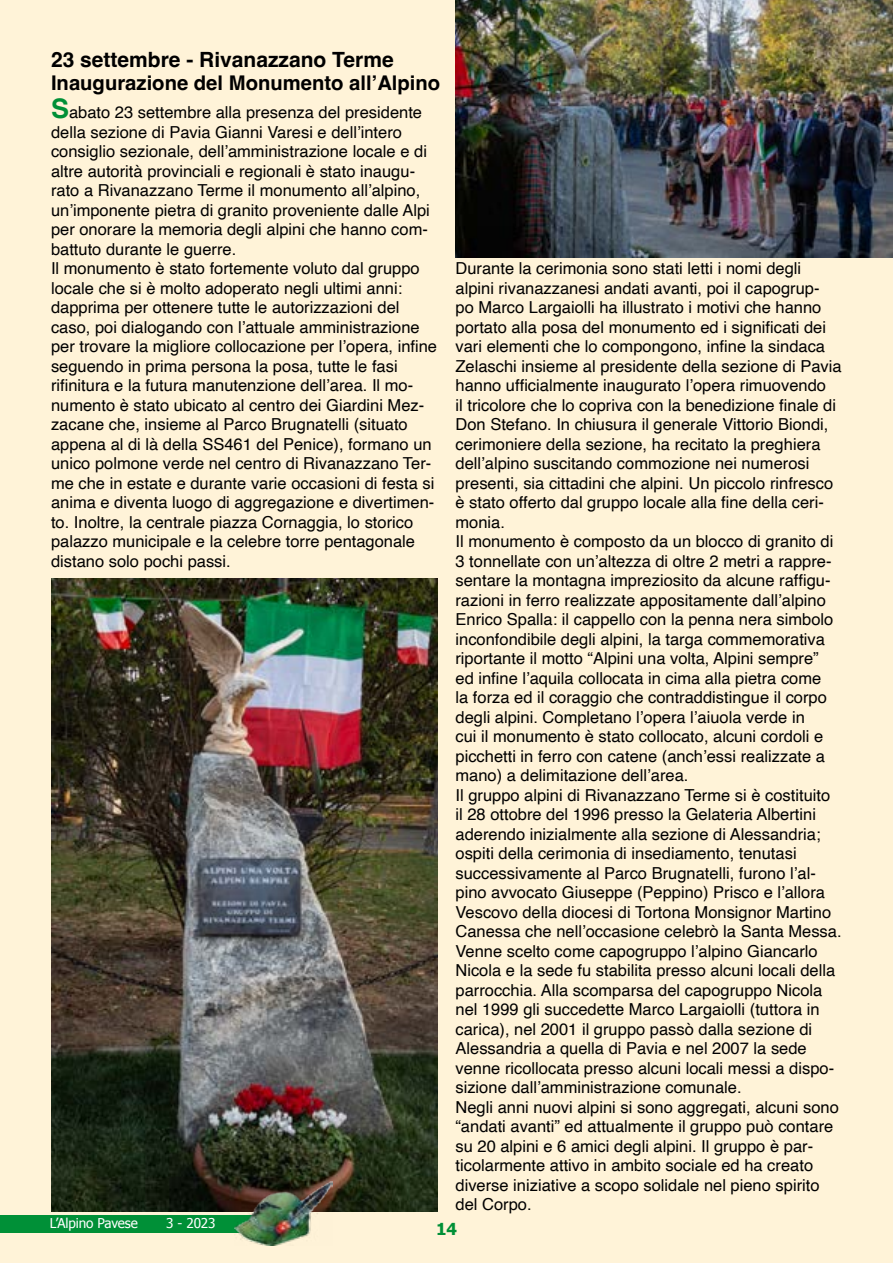
<style>
.page{position:relative;width:893px;height:1263px;background:#fff3d8}
.page>*{position:absolute;margin:0;border:0;box-sizing:border-box;transform-origin:0 0}
.t1{font:700 21px "Helvetica";color:#000}
.t2{font:700 20.25px "Helvetica";color:#000}
.t3{font:16.5px/19.5px "Helvetica";color:#000}
.t4{font:700 16.5px "Tahoma";color:#009037}
.t5{font:13.5px "Tahoma";letter-spacing:-.01em;color:#fff}
.s1{font-weight:700;font-size:27px;color:#009037}
</style>
<div class="page">
<img style="left:51px;top:579px;width:386px;height:633px">
<img style="left:455px;top:0;width:438px;height:257px">
<div style="left:0;top:1216px;width:291px;height:17px;background:#009037"></div>
<img style="left:234px;top:1181px;width:99px;height:65px">
<p class="t1" style="left:51px;top:47px;width:344px">23 settembre - Rivanazzano Terme</p>
<p class="t2" style="left:51px;top:71px;width:391px">Inaugurazione del Monumento all’Alpino</p>
<p class="t3" style="left:51px;top:103px;width:388px"><span class="s1">S</span>abato 23 settembre alla presenza del presidente della sezione di Pavia Gianni Varesi e dell’intero consiglio sezionale, dell’amministrazione locale e di altre autorità provinciali e regionali è stato inaugu&shy;rato a Rivanazzano Terme il monumento all’alpino, un’imponente pietra di granito proveniente dalle Alpi per onorare la memoria degli alpini che hanno com&shy;battuto durante le guerre.<br>Il monumento è stato fortemente voluto dal gruppo locale che si è molto adoperato negli ultimi anni: dapprima per ottenere tutte le autorizzazioni del caso, poi dialogando con l’attuale amministrazione per trovare la migliore collocazione per l’opera, infine seguendo in prima persona la posa, tutte le fasi rifinitura e la futura manutenzione dell’area. Il mo&shy;numento è stato ubicato al centro dei Giardini Mez&shy;zacane che, insieme al Parco Brugnatelli (situato appena al di là della SS461 del Penice), formano un unico polmone verde nel centro di Rivanazzano Ter&shy;me che in estate e durante varie occasioni di festa si anima e diventa luogo di aggregazione e divertimen&shy;to. Inoltre, la centrale piazza Cornaggia, lo storico palazzo municipale e la celebre torre pentagonale distano solo pochi passi.</p>
<p class="t3" style="left:455px;top:259px;width:388px">Durante la cerimonia sono stati letti i nomi degli alpini rivanazzanesi andati avanti, poi il capogrup&shy;po Marco Largaiolli ha illustrato i motivi che hanno portato alla posa del monumento ed i significati dei vari elementi che lo compongono, infine la sindaca Zelaschi insieme al presidente della sezione di Pavia hanno ufficialmente inaugurato l’opera rimuovendo<br>il tricolore che lo copriva con la benedizione finale di Don Stefano. In chiusura il generale Vittorio Biondi, cerimoniere della sezione, ha recitato la preghiera dell’alpino suscitando commozione nei numerosi presenti, sia cittadini che alpini. Un piccolo rinfresco è stato offerto dal gruppo locale alla fine della ceri&shy;monia.<br>Il monumento è composto da un blocco di granito di 3 tonnellate con un’altezza di oltre 2 metri a rappre&shy;sentare la montagna impreziosito da alcune raffigu&shy;razioni in ferro realizzate appositamente dall’alpino Enrico Spalla: il cappello con la penna nera simbolo inconfondibile degli alpini, la targa commemorativa riportante il motto “Alpini una volta, Alpini sempre”<br>ed infine l’aquila collocata in cima alla pietra come<br>la forza ed il coraggio che contraddistingue il corpo degli alpini. Completano l’opera l’aiuola verde in<br>cui il monumento è stato collocato, alcuni cordoli e picchetti in ferro con catene (anch’essi realizzate a mano) a delimitazione dell’area.<br>Il gruppo alpini di Rivanazzano Terme si è costituito il 28 ottobre del 1996 presso la Gelateria Albertini aderendo inizialmente alla sezione di Alessandria; ospiti della cerimonia di insediamento, tenutasi successivamente al Parco Brugnatelli, furono l’al&shy;pino avvocato Giuseppe (Peppino) Prisco e l’allora Vescovo della diocesi di Tortona Monsignor Martino Canessa che nell’occasione celebrò la Santa Messa.<br>Venne scelto come capogruppo l’alpino Giancarlo Nicola e la sede fu stabilita presso alcuni locali della parrocchia. Alla scomparsa del capogruppo Nicola nel 1999 gli succedette Marco Largaiolli (tuttora in carica), nel 2001 il gruppo passò dalla sezione di Alessandria a quella di Pavia e nel 2007 la sede venne ricollocata presso alcuni locali messi a dispo&shy;sizione dall’amministrazione comunale.<br>Negli anni nuovi alpini si sono aggregati, alcuni sono “andati avanti” ed attualmente il gruppo può contare su 20 alpini e 6 amici degli alpini. Il gruppo è par&shy;ticolarmente attivo in ambito sociale ed ha creato diverse iniziative a scopo solidale nel pieno spirito del Corpo.</p>
<p class="t5" style="left:50px;top:1214px;width:89px">L’Alpino Pavese</p>
<p class="t5" style="left:166px;top:1214px;width:51px">3 - 2023</p>
<p class="t4" style="left:436px;top:1217px;width:22px">14</p>
</div>
